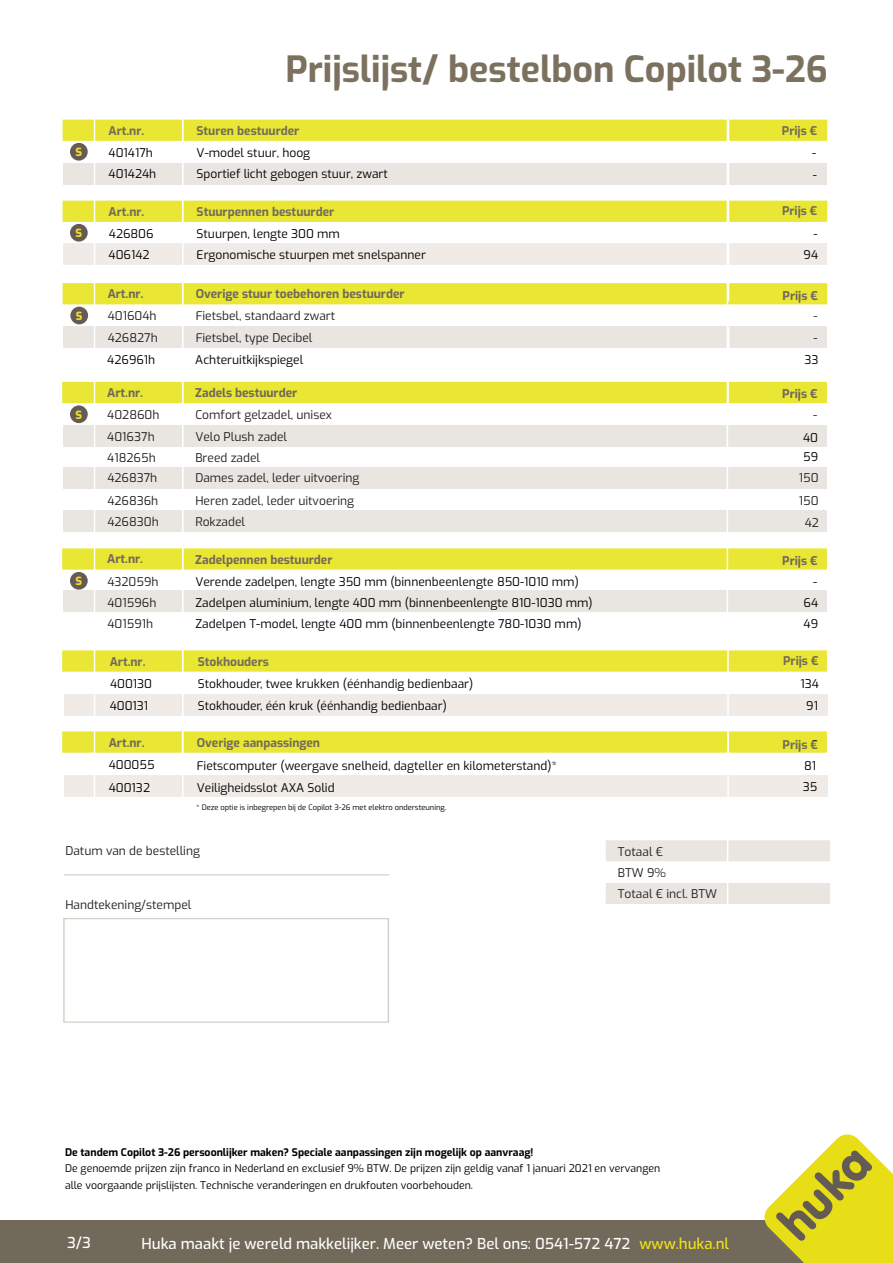
<style>
.page{position:relative;width:893px;height:1263px;background:#fff}
.page>*{position:absolute;margin:0;border:0;box-sizing:border-box;transform-origin:0 0}
.t1{font:700 36px "Exo";color:#7c715e}
.t2{font:500 15px "Exo";color:#fff}
.t3{font:12px/21.3px "Exo";color:#000}
.t4{font:12px/21.3px "Exo";color:#231f20}
.t5{font:700 12px "Exo";color:#736c5b}
.t6{font:700 12px "Exo";color:#71695a}
.t7{font:800 11.25px "Exo";color:#edda30}
.t8{font:10.5px/16.4px "Exo";color:#000}
.t9{font:7.5px "Exo";color:#000}
.s1{font-style:inherit}
.s2{font-weight:700}
.s3{color:#f0e413}
</style>
<div class="page">
<div style="left:0;top:1220px;width:893px;height:43px;background:#71695a"></div>
<svg style="left:764px;top:1134px;width:129px;height:129px"></svg>
<svg style="left:63px;top:446px;width:764px;height:1px"></svg>
<svg style="left:62px;top:382px;width:765px;height:42px"></svg>
<div style="left:63px;top:425px;width:764px;height:21px;background:#e9e6e1"></div>
<div style="left:63px;top:467px;width:764px;height:21px;background:#e9e6e1"></div>
<div style="left:63px;top:511px;width:764px;height:21px;background:#e9e6e1"></div>
<svg style="left:62px;top:548px;width:765px;height:22px;background:#e9e739"></svg>
<div style="left:70px;top:405px;width:18px;height:18px;background:#655b55;border-radius:50%"></div>
<div style="left:70px;top:572px;width:18px;height:18px;background:#655b55;border-radius:50%"></div>
<div style="left:64px;top:694px;width:764px;height:21px;background:#f0ebe6"></div>
<svg style="left:63px;top:142px;width:765px;height:59px"></svg>
<div style="left:63px;top:163px;width:764px;height:21px;background:#e9e6e1"></div>
<div style="left:63px;top:244px;width:764px;height:21px;background:#f0ebe6"></div>
<div style="left:70px;top:143px;width:18px;height:18px;background:#655b55;border-radius:50%"></div>
<svg style="left:70px;top:224px;width:18px;height:18px"></svg>
<svg style="left:63px;top:283px;width:765px;height:65px"></svg>
<div style="left:70px;top:307px;width:18px;height:17px;background:#655b55;border-radius:50%"></div>
<div style="left:63px;top:590px;width:764px;height:21px;background:#e9e6e1"></div>
<svg style="left:605px;top:840px;width:225px;height:64px"></svg>
<hr style="left:64px;top:874px;width:325px;height:1px;background:#d5d1c8">
<div style="left:63px;top:918px;width:326px;height:105px;border:1px solid #d5d1c8"></div>
<div style="left:64px;top:775px;width:764px;height:22px;background:#f0ebe6"></div>
<hr style="left:727px;top:764px;width:2px;height:45px;background:#fff">
<hr style="left:93px;top:731px;width:3px;height:112px;background:#fff">
<svg style="left:62px;top:650px;width:765px;height:22px;background:#e9e739"></svg>
<svg style="left:62px;top:731px;width:765px;height:22px;background:#e9e739"></svg>
<hr style="left:727px;top:733px;width:2px;height:21px;background:#fff">
<svg style="left:726px;top:650px;width:4px;height:96px"></svg>
<svg style="left:63px;top:201px;width:765px;height:37px"></svg>
<div style="left:63px;top:120px;width:764px;height:21px;background:#e9e733"></div>
<svg style="left:90px;top:119px;width:9px;height:662px"></svg>
<svg style="left:178px;top:119px;width:9px;height:678px"></svg>
<svg style="left:724px;top:119px;width:7px;height:493px"></svg>
<p class="t7" style="left:76px;top:143px;width:8px">S</p>
<p class="t7" style="left:76px;top:224px;width:8px">S</p>
<p class="t7" style="left:76px;top:307px;width:8px">S</p>
<p class="t7" style="left:76px;top:406px;width:8px">S</p>
<p class="t7" style="left:76px;top:572px;width:8px">S</p>
<h1 class="t1" style="left:285px;top:42px;width:544px">Prijslijst/ bestelbon C<span class="s1">opilot 3-26</span></h1>
<p class="t5" style="left:109px;top:122px;width:37px">Art.nr.</p>
<p class="t5" style="left:197px;top:122px;width:104px">Stu<span class="s1">ren</span> bestuurder</p>
<p class="t5" style="left:782px;top:122px;width:37px">Prijs €</p>
<p class="t3" style="left:109px;top:141px;width:46px">401417h</p>
<p class="t3" style="left:812px;top:141px;width:6px">-</p>
<p class="t3" style="left:109px;top:162px;width:49px">401424h</p>
<p class="t3" style="left:813px;top:164px;width:6px">-</p>
<p class="t3" style="left:197px;top:141px;width:193px">V-model stuur, hoog<br>Sportief licht gebogen stuur, zwart</p>
<p class="t5" style="left:109px;top:202px;width:37px">Art.nr.</p>
<p class="t5" style="left:197px;top:202px;width:139px">Stuurpennen bestuurder</p>
<p class="t5" style="left:782px;top:202px;width:37px">Prijs €</p>
<p class="t3" style="left:109px;top:223px;width:46px">426806</p>
<p class="t3" style="left:197px;top:222px;width:145px">Stuurpen, lengte 300 mm</p>
<p class="t3" style="left:813px;top:223px;width:6px">-</p>
<p class="t3" style="left:109px;top:244px;width:43px">406142</p>
<p class="t3" style="left:197px;top:244px;width:231px">Ergonomische stuurpen met snelspanner</p>
<p class="t3" style="left:804px;top:244px;width:16px">94</p>
<p class="t6" style="left:108px;top:285px;width:37px">Art.nr.</p>
<p class="t6" style="left:196px;top:285px;width:210px">Overige stuur toebehoren bestuurder</p>
<p class="t6" style="left:783px;top:286px;width:37px">Prijs €</p>
<p class="t4" style="left:108px;top:304px;width:50px">401604h</p>
<p class="t4" style="left:196px;top:304px;width:141px">Fietsbel, standaard zwart</p>
<p class="t4" style="left:813px;top:304px;width:6px">-</p>
<p class="t4" style="left:108px;top:327px;width:52px">426827h</p>
<p class="t4" style="left:196px;top:327px;width:118px">Fietsbel, type Decibel</p>
<p class="t4" style="left:813px;top:327px;width:6px">-</p>
<p class="t3" style="left:107px;top:348px;width:50px">426961h</p>
<p class="t3" style="left:804px;top:348px;width:16px">33</p>
<p class="t3" style="left:195px;top:348px;width:109px">Achteruitkijkspiegel</p>
<p class="t6" style="left:107px;top:383px;width:37px">Art.nr.</p>
<p class="t6" style="left:195px;top:384px;width:103px">Zadels bestuurder</p>
<p class="t6" style="left:782px;top:385px;width:37px">Prijs €</p>
<p class="t4" style="left:107px;top:403px;width:54px">402860h</p>
<p class="t4" style="left:195px;top:403px;width:138px">Comfort gelzadel, unisex</p>
<p class="t4" style="left:813px;top:403px;width:6px">-</p>
<p class="t4" style="left:107px;top:426px;width:49px">401637h</p>
<p class="t4" style="left:195px;top:426px;width:93px">Velo Plush zadel</p>
<p class="t4" style="left:107px;top:447px;width:50px">418265h</p>
<p class="t4" style="left:195px;top:447px;width:66px">Breed zadel</p>
<p class="t4" style="left:107px;top:467px;width:52px">426837h</p>
<p class="t4" style="left:195px;top:467px;width:166px">Dames zadel, leder uitvoering</p>
<p class="t4" style="left:799px;top:466px;width:21px">150</p>
<p class="t4" style="left:107px;top:489px;width:53px">426836h</p>
<p class="t4" style="left:195px;top:489px;width:160px">Heren zadel, leder uitvoering</p>
<p class="t4" style="left:799px;top:489px;width:21px">150</p>
<p class="t4" style="left:107px;top:511px;width:53px">426830h</p>
<p class="t4" style="left:195px;top:511px;width:51px">Rokzadel</p>
<p class="t4" style="left:805px;top:511px;width:16px">42</p>
<p class="t6" style="left:107px;top:550px;width:37px">Art.nr.</p>
<p class="t6" style="left:195px;top:550px;width:139px">Zadelpennen bestuurder</p>
<p class="t6" style="left:782px;top:551px;width:37px">Prijs €</p>
<p class="t3" style="left:803px;top:426px;width:16px">40</p>
<p class="t3" style="left:803px;top:445px;width:17px">59</p>
<p class="t4" style="left:107px;top:570px;width:53px">432059h</p>
<p class="t3" style="left:195px;top:570px;width:385px">Verende zadelpen, lengte 350 mm (binnenbeenlengte 850-1010 mm)</p>
<p class="t3" style="left:813px;top:570px;width:6px">-</p>
<p class="t4" style="left:108px;top:591px;width:50px">401596h</p>
<p class="t3" style="left:196px;top:591px;width:399px">Zadelpen aluminium, lengte 400 mm (binnenbeenlengte 810-1030 mm)</p>
<p class="t3" style="left:804px;top:591px;width:16px">64</p>
<p class="t4" style="left:108px;top:612px;width:47px">401591h</p>
<p class="t3" style="left:196px;top:612px;width:387px">Zadelpen T-model, lengte 400 mm (binnenbeenlengte 780-1030 mm)</p>
<p class="t3" style="left:804px;top:612px;width:16px">49</p>
<p class="t5" style="left:110px;top:652px;width:37px">Art.nr.</p>
<p class="t5" style="left:198px;top:653px;width:73px">Stokhouders</p>
<p class="t5" style="left:783px;top:652px;width:37px">Prijs €</p>
<p class="t3" style="left:110px;top:673px;width:44px">400130</p>
<p class="t3" style="left:198px;top:673px;width:277px">Stokhouder, twee krukken (éénhandig bedienbaar)</p>
<p class="t3" style="left:801px;top:673px;width:20px">134</p>
<p class="t3" style="left:110px;top:694px;width:40px">400131</p>
<p class="t3" style="left:198px;top:694px;width:251px">Stokhouder, één kruk (éénhandig bedienbaar)</p>
<p class="t3" style="left:806px;top:694px;width:13px">91</p>
<p class="t5" style="left:109px;top:733px;width:37px">Art.nr.</p>
<p class="t5" style="left:197px;top:734px;width:125px">Overige aanpassingen</p>
<p class="t5" style="left:783px;top:735px;width:37px">Prijs €<sup>-</sup></p>
<p class="t3" style="left:109px;top:753px;width:47px">400055</p>
<p class="t3" style="left:197px;top:754px;width:362px">Fietscomputer (weergave snelheid, dagteller en kilometerstand)*</p>
<p class="t3" style="left:804px;top:755px;width:14px">81</p>
<p class="t3" style="left:109px;top:776px;width:43px">400132</p>
<p class="t3" style="left:197px;top:776px;width:139px">Veiligheidsslot AXA Solid</p>
<p class="t3" style="left:803px;top:776px;width:16px">35</p>
<p class="t9" style="left:196px;top:801px;width:252px">* Deze optie is inbegrepen bij de Copilot 3-26 met elektro ondersteuning.</p>
<p class="t4" style="left:65px;top:839px;width:136px">Datum van de bestelling</p>
<p class="t4" style="left:65px;top:893px;width:127px">Handtekening/stempel</p>
<p class="t4" style="left:618px;top:840px;width:101px">Totaal €<br>BTW 9%<br>Totaal € incl. BTW</p>
<p class="t8" style="left:65px;top:1143px;width:597px"><span class="s2">De</span> <span class="s2">tandem Copilot 3-26</span> <span class="s2">persoonlijker maken? Speciale aanpassingen zijn mogelijk op aanvraag!<br></span>De genoemde prijzen zijn franco in Nederland en exclusief 9% BTW. De prijzen zijn geldig vanaf 1 januari 2021 en vervangen alle voorgaande prijslijsten. Technische veranderingen en drukfouten voorbehouden.</p>
<p class="t2" style="left:67px;top:1232px;width:25px">3/3</p>
<p class="t2" style="left:142px;top:1232px;width:589px">Huka maakt je wereld makkelijker. Meer weten? Bel ons: 0541-572 472 <span class="s3">www.huka.nl</span></p>
</div>
